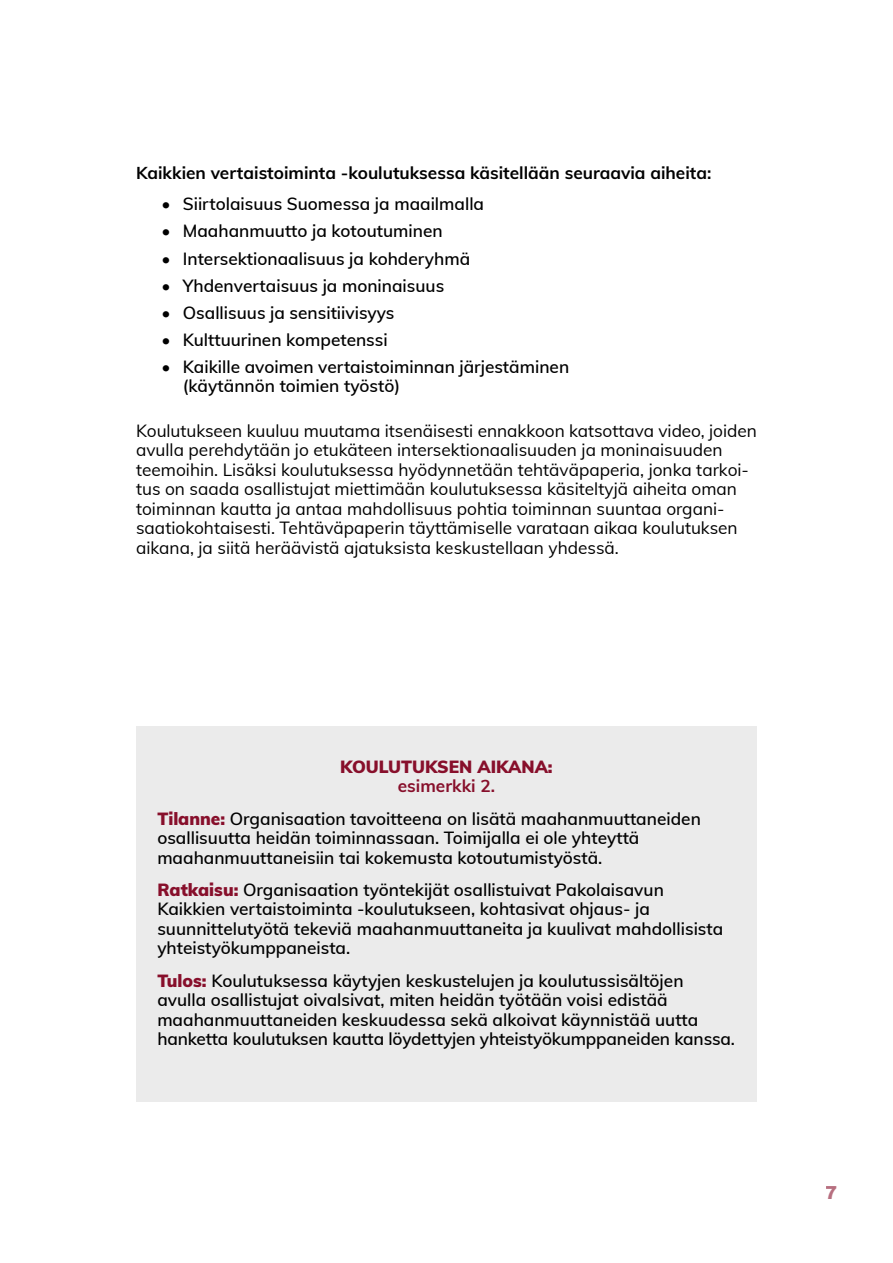
<style>
.page{position:relative;width:893px;height:1263px;background:#fff}
.page>*{position:absolute;margin:0;border:0;box-sizing:border-box;transform-origin:0 0}
.t1{font:900 18px "Arial";color:#870f2b}
.t2{font:600 17.25px/19.5px "Muli";color:#000}
.t3{font:17.25px/19.5px "Muli";color:#000}
.t4{font:700 17.25px "Muli";color:#000}
.t5{font:900 17.25px "Muli";color:#870f2b}
.s1{font-weight:700;color:#870f2b}
.s2{font-weight:900;color:#870f2b}
</style>
<div class="page">
<div style="left:136px;top:726px;width:621px;height:375px;background:#ebebeb"></div>
<p class="t4" style="left:136px;top:160px;width:577px">Kaikkien vertaistoiminta -koulutuksessa käsitellään seuraavia aiheita:</p>
<p class="t2" style="left:162px;top:194px;width:324px">• Siirtolaisuus Suomessa ja maailmalla</p>
<p class="t2" style="left:162px;top:221px;width:283px">• Maahanmuutto ja kotoutuminen</p>
<p class="t2" style="left:162px;top:248px;width:310px">• Intersektionaalisuus ja kohderyhmä</p>
<p class="t2" style="left:162px;top:275px;width:284px">• Yhdenvertaisuus ja moninaisuus</p>
<p class="t2" style="left:162px;top:302px;width:234px">• Osallisuus ja sensitiivisyys</p>
<p class="t2" style="left:162px;top:329px;width:228px">• Kulttuurinen kompetenssi</p>
<p class="t2" style="left:183px;top:357px;width:388px;line-height:18.6px;text-indent:-21px">• Kaikille avoimen vertaistoiminnan järjestäminen (käytännön toimien työstö)</p>
<p class="t3" style="left:136px;top:420px;width:622px">Koulutukseen kuuluu muutama itsenäisesti ennakkoon katsottava video, joiden avulla perehdytään jo etukäteen intersektionaalisuuden ja moninaisuuden teemoihin. Lisäksi koulutuksessa hyödynnetään tehtäväpaperia, jonka tarkoi&shy;tus on saada osallistujat miettimään koulutuksessa käsiteltyjä aiheita oman toiminnan kautta ja antaa mahdollisuus pohtia toiminnan suuntaa organi&shy;saatiokohtaisesti. Tehtäväpaperin täyttämiselle varataan aikaa koulutuksen aikana, ja siitä heräävistä ajatuksista keskustellaan yhdessä.</p>
<p class="t5" style="left:340px;top:754px;width:214px">KOULUTUKSEN AIKANA:</p>
<p class="t2" style="left:157px;top:769px;width:545px;line-height:32.2px;text-indent:240px"><span class="s1">esimerkki 2.<br></span><span class="s2">Tilanne:</span> Organisaation tavoitteena on lisätä maahanmuuttaneiden</p>
<p class="t2" style="left:157px;top:827px;width:484px">osallisuutta heidän toiminnassaan. Toimijalla ei ole yhteyttä maahanmuuttaneisiin tai kokemusta kotoutumistyöstä.</p>
<p class="t2" style="left:157px;top:879px;width:567px"><span class="s2">Ratkaisu:</span> Organisaation työntekijät osallistuivat Pakolaisavun Kaikkien vertaistoiminta -koulutukseen, kohtasivat ohjaus- ja suunnittelutyötä tekeviä maahanmuuttaneita ja kuulivat mahdollisista yhteistyökumppaneista.</p>
<p class="t2" style="left:157px;top:970px;width:579px"><span class="s2">Tulos:</span> Koulutuksessa käytyjen keskustelujen ja koulutussisältöjen avulla osallistujat oivalsivat, miten heidän työtään voisi edistää maahanmuuttaneiden keskuudessa sekä alkoivat käynnistää uutta hanketta koulutuksen kautta löydettyjen yhteistyökumppaneiden kanssa.</p>
<p class="t1" style="left:826px;top:1179px;width:14px">7</p>
</div>
